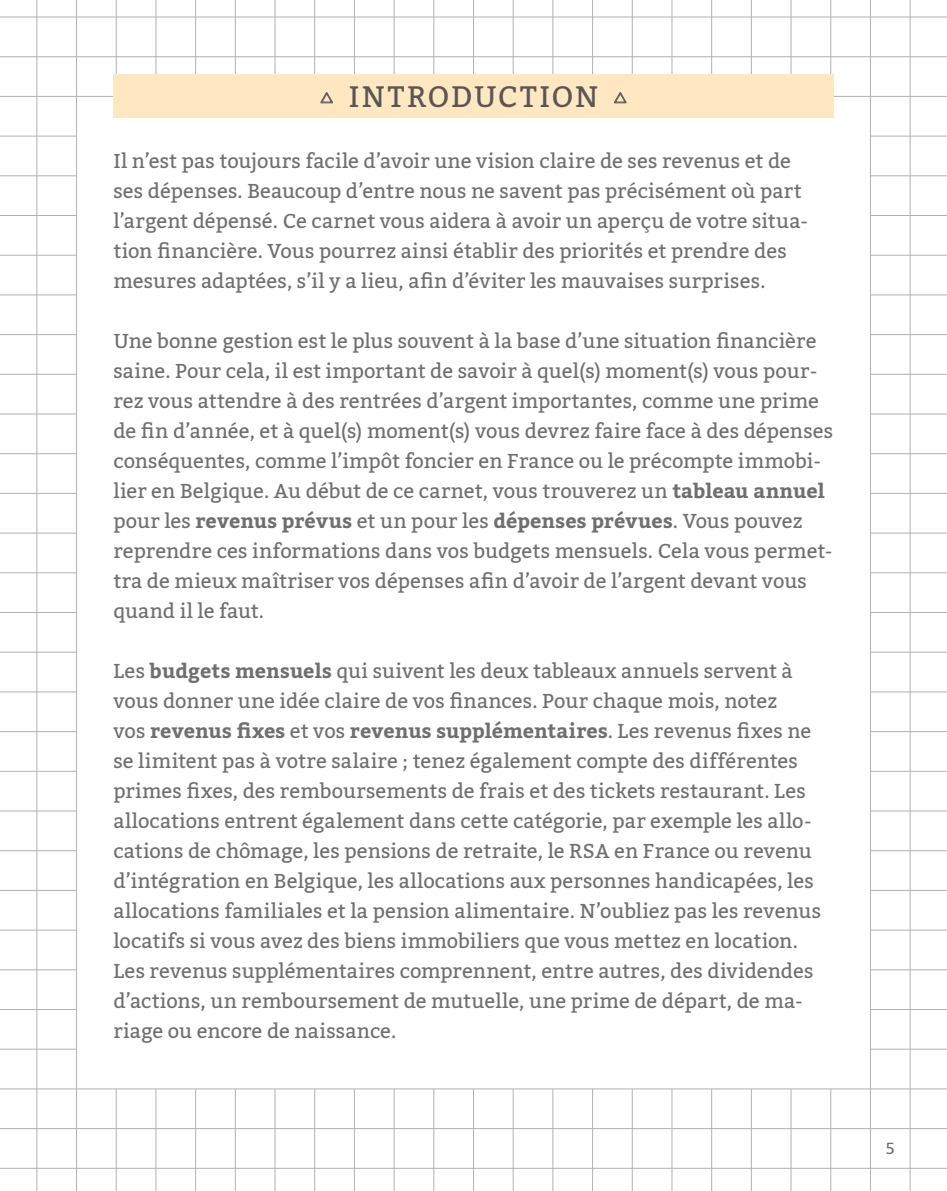
<style>
.page{position:relative;width:947px;height:1191px;background:#fff}
.page>*{position:absolute;margin:0;border:0;box-sizing:border-box;transform-origin:0 0}
.t1{font:29.4px "Kadwa";letter-spacing:.045em;color:#575756}
.t2{font:20px/30px "Kadwa";letter-spacing:.005em;color:#706f6f}
.t3{font:16px "Kadwa";color:#706f6f}
.s1{font-weight:700}
</style>
<div class="page">
<hr style="left:37px;top:0;width:1px;height:1191px;background:#b3b2b2">
<hr style="left:76px;top:0;width:1px;height:1191px;background:#b3b2b2">
<hr style="left:116px;top:0;width:1px;height:96px;background:#b3b2b2">
<hr style="left:156px;top:0;width:1px;height:96px;background:#b3b2b2">
<hr style="left:195px;top:0;width:1px;height:96px;background:#b3b2b2">
<hr style="left:235px;top:0;width:1px;height:96px;background:#b3b2b2">
<hr style="left:275px;top:0;width:1px;height:96px;background:#b3b2b2">
<hr style="left:314px;top:0;width:1px;height:96px;background:#b3b2b2">
<hr style="left:354px;top:0;width:1px;height:96px;background:#b3b2b2">
<hr style="left:394px;top:0;width:1px;height:96px;background:#b3b2b2">
<hr style="left:433px;top:0;width:1px;height:96px;background:#b3b2b2">
<hr style="left:473px;top:0;width:1px;height:96px;background:#b3b2b2">
<hr style="left:513px;top:0;width:1px;height:96px;background:#b3b2b2">
<hr style="left:552px;top:0;width:1px;height:96px;background:#b3b2b2">
<hr style="left:592px;top:0;width:1px;height:96px;background:#b3b2b2">
<hr style="left:632px;top:0;width:1px;height:96px;background:#b3b2b2">
<hr style="left:671px;top:0;width:1px;height:96px;background:#b3b2b2">
<hr style="left:711px;top:0;width:1px;height:96px;background:#b3b2b2">
<hr style="left:751px;top:0;width:1px;height:96px;background:#b3b2b2">
<hr style="left:791px;top:0;width:1px;height:96px;background:#b3b2b2">
<hr style="left:830px;top:0;width:1px;height:96px;background:#b3b2b2">
<hr style="left:870px;top:0;width:1px;height:1191px;background:#b3b2b2">
<hr style="left:910px;top:0;width:1px;height:1191px;background:#b3b2b2">
<hr style="left:116px;top:1089px;width:1px;height:102px;background:#b3b2b2">
<hr style="left:156px;top:1089px;width:1px;height:102px;background:#b3b2b2">
<hr style="left:195px;top:1089px;width:1px;height:102px;background:#b3b2b2">
<hr style="left:235px;top:1089px;width:1px;height:102px;background:#b3b2b2">
<hr style="left:275px;top:1089px;width:1px;height:102px;background:#b3b2b2">
<hr style="left:314px;top:1089px;width:1px;height:102px;background:#b3b2b2">
<hr style="left:354px;top:1089px;width:1px;height:102px;background:#b3b2b2">
<hr style="left:394px;top:1089px;width:1px;height:102px;background:#b3b2b2">
<hr style="left:433px;top:1089px;width:1px;height:102px;background:#b3b2b2">
<hr style="left:473px;top:1089px;width:1px;height:102px;background:#b3b2b2">
<hr style="left:513px;top:1089px;width:1px;height:102px;background:#b3b2b2">
<hr style="left:552px;top:1089px;width:1px;height:102px;background:#b3b2b2">
<hr style="left:592px;top:1089px;width:1px;height:102px;background:#b3b2b2">
<hr style="left:632px;top:1089px;width:1px;height:102px;background:#b3b2b2">
<hr style="left:671px;top:1089px;width:1px;height:102px;background:#b3b2b2">
<hr style="left:711px;top:1089px;width:1px;height:102px;background:#b3b2b2">
<hr style="left:751px;top:1089px;width:1px;height:102px;background:#b3b2b2">
<hr style="left:791px;top:1089px;width:1px;height:102px;background:#b3b2b2">
<hr style="left:830px;top:1089px;width:1px;height:102px;background:#b3b2b2">
<hr style="left:0;top:17px;width:947px;height:1px;background:#b3b2b2">
<hr style="left:0;top:56px;width:947px;height:1px;background:#b3b2b2">
<hr style="left:0;top:96px;width:947px;height:1px;background:#b3b2b2">
<hr style="left:870px;top:136px;width:77px;height:1px;background:#b3b2b2">
<hr style="left:870px;top:175px;width:77px;height:1px;background:#b3b2b2">
<hr style="left:870px;top:215px;width:77px;height:1px;background:#b3b2b2">
<hr style="left:870px;top:255px;width:77px;height:1px;background:#b3b2b2">
<hr style="left:870px;top:294px;width:77px;height:1px;background:#b3b2b2">
<hr style="left:870px;top:334px;width:77px;height:1px;background:#b3b2b2">
<hr style="left:870px;top:374px;width:77px;height:1px;background:#b3b2b2">
<hr style="left:870px;top:414px;width:77px;height:1px;background:#b3b2b2">
<hr style="left:870px;top:453px;width:77px;height:1px;background:#b3b2b2">
<hr style="left:870px;top:493px;width:77px;height:1px;background:#b3b2b2">
<hr style="left:870px;top:533px;width:77px;height:1px;background:#b3b2b2">
<hr style="left:870px;top:572px;width:77px;height:1px;background:#b3b2b2">
<hr style="left:870px;top:612px;width:77px;height:1px;background:#b3b2b2">
<hr style="left:870px;top:652px;width:77px;height:1px;background:#b3b2b2">
<hr style="left:870px;top:691px;width:77px;height:1px;background:#b3b2b2">
<hr style="left:870px;top:731px;width:77px;height:1px;background:#b3b2b2">
<hr style="left:870px;top:771px;width:77px;height:1px;background:#b3b2b2">
<hr style="left:870px;top:810px;width:77px;height:1px;background:#b3b2b2">
<hr style="left:870px;top:850px;width:77px;height:1px;background:#b3b2b2">
<hr style="left:870px;top:890px;width:77px;height:1px;background:#b3b2b2">
<hr style="left:870px;top:929px;width:77px;height:1px;background:#b3b2b2">
<hr style="left:870px;top:969px;width:77px;height:1px;background:#b3b2b2">
<hr style="left:870px;top:1009px;width:77px;height:1px;background:#b3b2b2">
<hr style="left:870px;top:1048px;width:77px;height:1px;background:#b3b2b2">
<hr style="left:0;top:1088px;width:947px;height:1px;background:#b3b2b2">
<hr style="left:0;top:1128px;width:947px;height:1px;background:#b3b2b2">
<hr style="left:0;top:1168px;width:947px;height:1px;background:#b3b2b2">
<hr style="left:0;top:136px;width:77px;height:1px;background:#b3b2b2">
<hr style="left:0;top:175px;width:77px;height:1px;background:#b3b2b2">
<hr style="left:0;top:215px;width:77px;height:1px;background:#b3b2b2">
<hr style="left:0;top:255px;width:77px;height:1px;background:#b3b2b2">
<hr style="left:0;top:294px;width:77px;height:1px;background:#b3b2b2">
<hr style="left:0;top:334px;width:77px;height:1px;background:#b3b2b2">
<hr style="left:0;top:374px;width:77px;height:1px;background:#b3b2b2">
<hr style="left:0;top:414px;width:77px;height:1px;background:#b3b2b2">
<hr style="left:0;top:453px;width:77px;height:1px;background:#b3b2b2">
<hr style="left:0;top:493px;width:77px;height:1px;background:#b3b2b2">
<hr style="left:0;top:533px;width:77px;height:1px;background:#b3b2b2">
<hr style="left:0;top:572px;width:77px;height:1px;background:#b3b2b2">
<hr style="left:0;top:612px;width:77px;height:1px;background:#b3b2b2">
<hr style="left:0;top:652px;width:77px;height:1px;background:#b3b2b2">
<hr style="left:0;top:691px;width:77px;height:1px;background:#b3b2b2">
<hr style="left:0;top:731px;width:77px;height:1px;background:#b3b2b2">
<hr style="left:0;top:771px;width:77px;height:1px;background:#b3b2b2">
<hr style="left:0;top:810px;width:77px;height:1px;background:#b3b2b2">
<hr style="left:0;top:850px;width:77px;height:1px;background:#b3b2b2">
<hr style="left:0;top:890px;width:77px;height:1px;background:#b3b2b2">
<hr style="left:0;top:929px;width:77px;height:1px;background:#b3b2b2">
<hr style="left:0;top:969px;width:77px;height:1px;background:#b3b2b2">
<hr style="left:0;top:1009px;width:77px;height:1px;background:#b3b2b2">
<hr style="left:0;top:1048px;width:77px;height:1px;background:#b3b2b2">
<div style="left:113px;top:74px;width:720px;height:44px;background:#ffe7c2"></div>
<svg style="left:320px;top:92px;width:13px;height:12px"></svg>
<svg style="left:614px;top:92px;width:13px;height:12px"></svg>
<h1 class="t1" style="left:349px;top:79px;width:251px">INTRODUCTION</h1>
<p class="t2" style="left:113px;top:146px;width:696px">Il n’est pas toujours facile d’avoir une vision claire de ses revenus et de ses dépenses. Beaucoup d’entre nous ne savent pas précisément où part l’argent dépensé. Ce carnet vous aidera à avoir un aperçu de votre situa&shy;tion financière. Vous pourrez ainsi établir des priorités et prendre des mesures adaptées, s’il y a lieu, afin d’éviter les mauvaises surprises.</p>
<p class="t2" style="left:113px;top:326px;width:721px">Une bonne gestion est le plus souvent à la base d’une situation financière saine. Pour cela, il est important de savoir à quel(s) moment(s) vous pour&shy;rez vous attendre à des rentrées d’argent importantes, comme une prime de fin d’année, et à quel(s) moment(s) vous devrez faire face à des dépenses conséquentes, comme l’impôt foncier en France ou le précompte immobi&shy;lier en Belgique. Au début de ce carnet, vous trouverez un <span class="s1">tableau annuel </span>pour les <span class="s1">revenus prévus</span> et un pour les <span class="s1">dépenses prévues</span>. Vous pouvez reprendre ces informations dans vos budgets mensuels. Cela vous permet&shy;tra de mieux maîtriser vos dépenses afin d’avoir de l’argent devant vous quand il le faut.</p>
<p class="t2" style="left:113px;top:656px;width:709px">Les <span class="s1">budgets mensuels</span> qui suivent les deux tableaux annuels servent à vous donner une idée claire de vos finances. Pour chaque mois, notez<br>vos <span class="s1">revenus fixes</span> et vos <span class="s1">revenus supplémentaires</span>. Les revenus fixes ne se limitent pas à votre salaire ; tenez également compte des différentes primes fixes, des remboursements de frais et des tickets restaurant. Les allocations entrent également dans cette catégorie, par exemple les allo&shy;cations de chômage, les pensions de retraite, le RSA en France ou revenu d’intégration en Belgique, les allocations aux personnes handicapées, les allocations familiales et la pension alimentaire. N’oubliez pas les revenus locatifs si vous avez des biens immobiliers que vous mettez en location.<br>Les revenus supplémentaires comprennent, entre autres, des dividendes d’actions, un remboursement de mutuelle, une prime de départ, de ma&shy;riage ou encore de naissance.</p>
<p class="t3" style="left:886px;top:1139px;width:10px">5</p>
</div>
